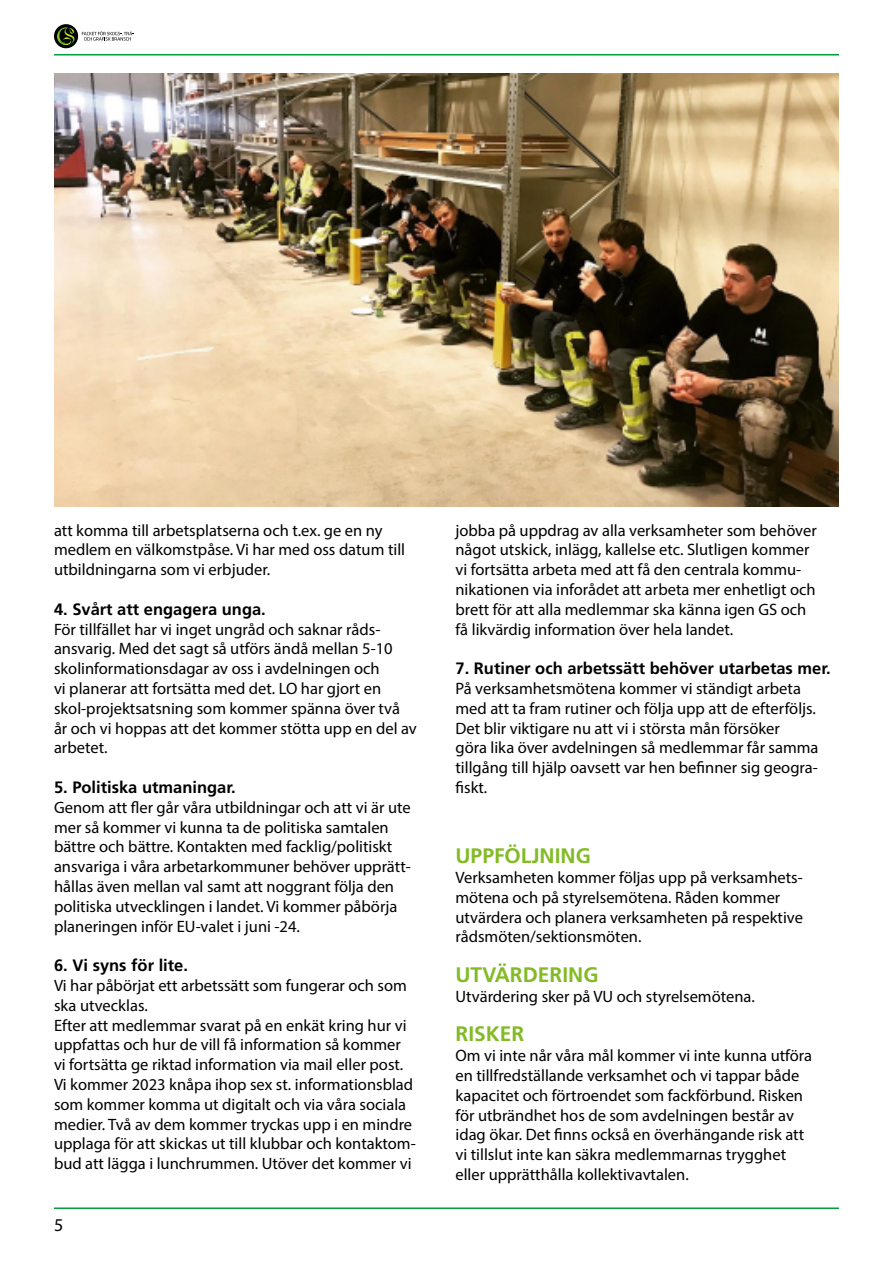
<style>
.page{position:relative;width:893px;height:1263px;background:#fff}
.page>*{position:absolute;margin:0;border:0;box-sizing:border-box;transform-origin:0 0}
.t1{font:700 21px "Frutiger LT Std";color:#83bb26}
.t2{font:18px "Myriad Pro";color:#000}
.t3{font:16.5px/19.8px "Myriad Pro";color:#000}
.t4{font:700 16.5px "Frutiger LT Std";color:#000}
</style>
<div class="page">
<img style="left:54px;top:73px;width:785px;height:433px">
<hr style="left:54px;top:54px;width:785px;height:2px;background:#00a03b">
<hr style="left:54px;top:1207px;width:785px;height:2px;background:#00a03b">
<svg style="left:82px;top:31px;width:51px;height:10px"></svg>
<div style="left:54px;top:24px;width:24px;height:24px;background:#000;border-radius:50%"></div>
<svg style="left:57px;top:27px;width:18px;height:18px"></svg>
<p class="t3" style="left:54px;top:520px;width:353px">att komma till arbetsplatserna och t.ex. ge en ny medlem en välkomstpåse. Vi har med oss datum till utbildningarna som vi erbjuder.</p>
<p class="t4" style="left:54px;top:599px;width:213px">4. Svårt att engagera unga.</p>
<p class="t3" style="left:54px;top:619px;width:364px">För tillfället har vi inget ungråd och saknar råds&shy;ansvarig. Med det sagt så utförs ändå mellan 5-10 skolinformationsdagar av oss i avdelningen och<br>vi planerar att fortsätta med det. LO har gjort en skol-projektsatsning som kommer spänna över två år och vi hoppas att det kommer stötta upp en del av arbetet.</p>
<p class="t4" style="left:54px;top:778px;width:183px">5. Politiska utmaningar.</p>
<p class="t3" style="left:54px;top:797px;width:358px">Genom att fler går våra utbildningar och att vi är ute mer så kommer vi kunna ta de politiska samtalen bättre och bättre. Kontakten med facklig/politiskt ansvariga i våra arbetarkommuner behöver upprätt&shy;hållas även mellan val samt att noggrant följa den politiska utvecklingen i landet. Vi kommer påbörja planeringen inför EU-valet i juni -24.</p>
<p class="t4" style="left:54px;top:956px;width:136px">6. Vi syns för lite.</p>
<p class="t3" style="left:54px;top:975px;width:363px">Vi har påbörjat ett arbetssätt som fungerar och som ska utvecklas.<br>Efter att medlemmar svarat på en enkät kring hur vi uppfattas och hur de vill få information så kommer vi fortsätta ge riktad information via mail eller post.<br>Vi kommer 2023 knåpa ihop sex st. informationsblad som kommer komma ut digitalt och via våra sociala medier. Två av dem kommer tryckas upp i en mindre upplaga för att skickas ut till klubbar och kontaktom&shy;bud att lägga i lunchrummen. Utöver det kommer vi</p>
<p class="t2" style="left:54px;top:1214px;width:11px">5</p>
<p class="t3" style="left:455px;top:520px;width:363px">jobba på uppdrag av alla verksamheter som behöver något utskick, inlägg, kallelse etc. Slutligen kommer vi fortsätta arbeta med att få den centrala kommu&shy;nikationen via inforådet att arbeta mer enhetligt och brett för att alla medlemmar ska känna igen GS och få likvärdig information över hela landet.</p>
<p class="t4" style="left:455px;top:659px;width:377px">7. Rutiner och arbetssätt behöver utarbetas mer.</p>
<p class="t3" style="left:455px;top:678px;width:365px">På verksamhetsmötena kommer vi ständigt arbeta med att ta fram rutiner och följa upp att de efterföljs.<br>Det blir viktigare nu att vi i största mån försöker<br>göra lika över avdelningen så medlemmar får samma tillgång till hjälp oavsett var hen befinner sig geogra&shy;fiskt.</p>
<p class="t1" style="left:455px;top:843px;width:137px">UPPFÖLJNING</p>
<p class="t3" style="left:455px;top:867px;width:349px">Verksamheten kommer följas upp på verksamhets&shy;mötena och på styrelsemötena. Råden kommer utvärdera och planera verksamheten på respektive rådsmöten/sektionsmöten.</p>
<p class="t1" style="left:455px;top:962px;width:145px">UTVÄRDERING</p>
<p class="t3" style="left:455px;top:986px;width:301px">Utvärdering sker på VU och styrelsemötena.</p>
<p class="t1" style="left:455px;top:1022px;width:70px">RISKER</p>
<p class="t3" style="left:455px;top:1045px;width:358px">Om vi inte når våra mål kommer vi inte kunna utföra en tillfredställande verksamhet och vi tappar både kapacitet och förtroendet som fackförbund. Risken för utbrändhet hos de som avdelningen består av idag ökar. Det finns också en överhängande risk att vi tillslut inte kan säkra medlemmarnas trygghet eller upprätthålla kollektivavtalen.</p>
</div>
